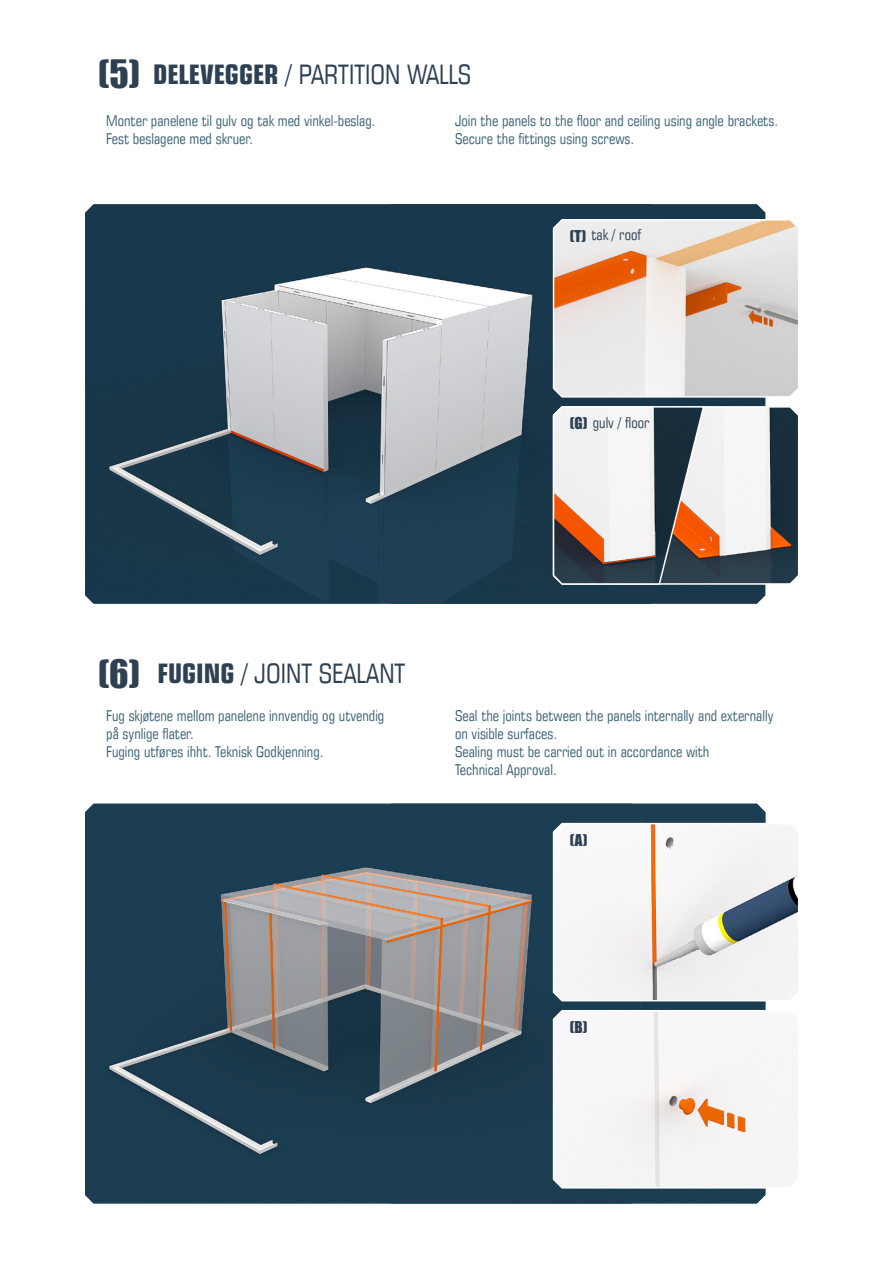
<style>
.page{position:relative;width:893px;height:1263px;background:#fff}
.page>*{position:absolute;margin:0;border:0;box-sizing:border-box;transform-origin:0 0}
.t1{font:36px "Impact";color:#2e4153}
.t2{font:27px "Square 721 Cn EU";color:#2e4153}
.t3{font:15px/18px "Square 721 Cn EU";color:#3a6274}
.t4{font:15px "Square 721 Cn EU";color:#2e4153}
.t5{font:15px "Impact";color:#2e4153}
.s1{font-weight:700}
.s2{font-family:"Impact"}
</style>
<div class="page">
<div style="left:659px;top:204px;width:106px;height:400px;background:#19384a"></div>
<img style="left:85px;top:204px;width:574px;height:400px">
<svg style="left:552px;top:405px;width:246px;height:180px"></svg>
<div style="left:640px;top:804px;width:125px;height:399px;background:#1b3d50"></div>
<img style="left:85px;top:804px;width:555px;height:399px">
<svg style="left:552px;top:821px;width:246px;height:181px"></svg>
<svg style="left:552px;top:1008px;width:246px;height:181px"></svg>
<svg style="left:552px;top:218px;width:246px;height:181px;background:#ded0c6"></svg>
<p class="t1" style="left:98px;top:46px;width:43px">(5)</p>
<p class="t2" style="left:153px;top:57px;width:320px"><span class="s1">DELEVEGGER</span> / PARTITION WALLS</p>
<p class="t3" style="left:106px;top:112px;width:271px">Monter panelene til gulv og tak med vinkel-beslag.<br>Fest beslagene med skruer.</p>
<p class="t3" style="left:455px;top:112px;width:325px">Join the panels to the floor and ceiling using angle brackets.<br>Secure the fittings using screws.</p>
<p class="t4" style="left:570px;top:226px;width:73px"><span class="s2">(T)</span> tak / roof</p>
<p class="t4" style="left:570px;top:413px;width:81px"><span class="s2">(G)</span> gulv / floor</p>
<p class="t1" style="left:98px;top:645px;width:44px">(6)</p>
<p class="t2" style="left:157px;top:657px;width:249px"><span class="s1">FUGING</span> / JOINT SEALANT</p>
<p class="t3" style="left:106px;top:707px;width:280px">Fug skjøtene mellom panelene innvendig og utvendig på synlige flater.</p>
<p class="t3" style="left:106px;top:743px;width:219px">Fuging utføres ihht. Teknisk Godkjenning.</p>
<p class="t3" style="left:455px;top:707px;width:320px">Seal the joints between the panels internally and externally on visible surfaces.<br>Sealing must be carried out in accordance with<br>Technical Approval.</p>
<p class="t5" style="left:570px;top:828px;width:19px">(A)</p>
<p class="t5" style="left:570px;top:1015px;width:19px">(B)</p>
</div>
